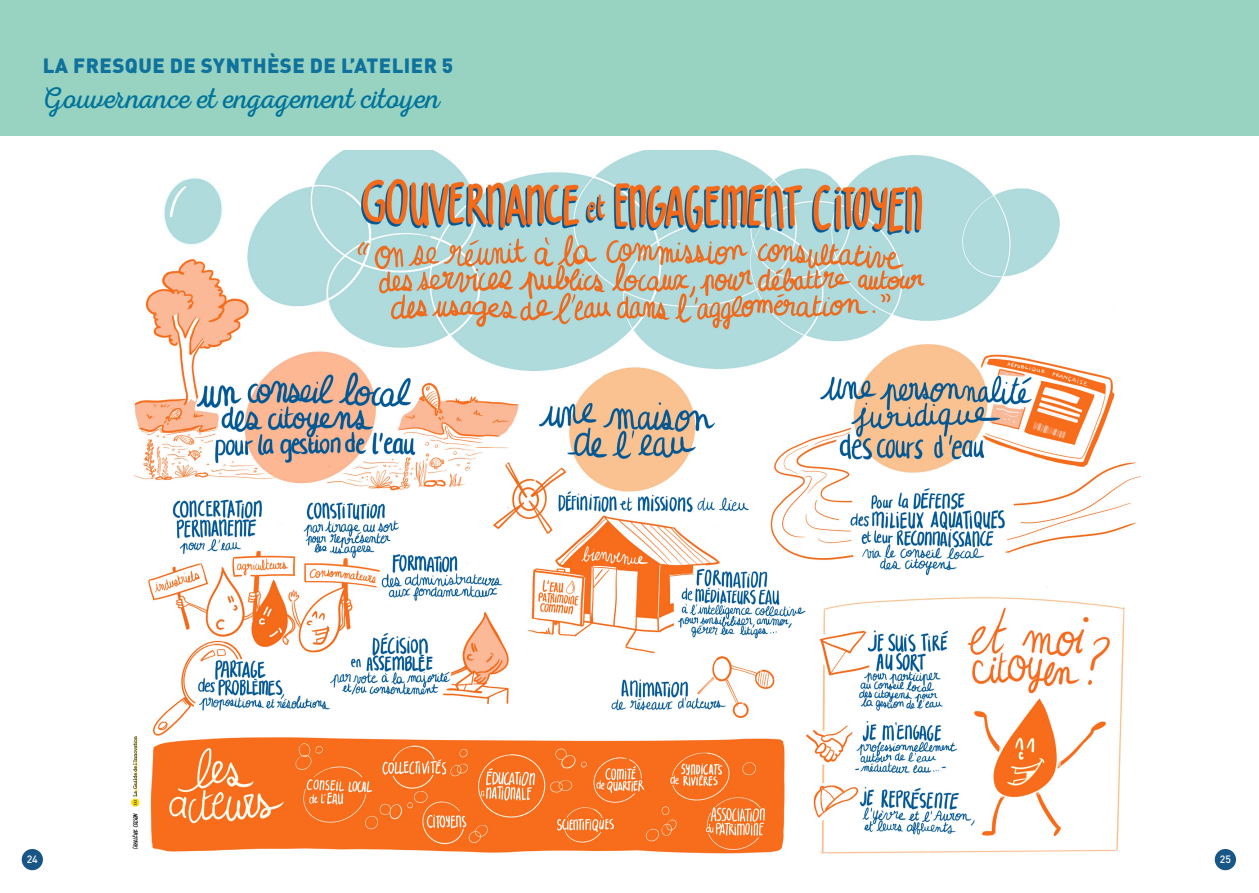
<style>
.page{position:relative;width:1259px;height:893px;background:#98d3c2}
.page>*{position:absolute;margin:0;border:0;box-sizing:border-box;transform-origin:0 0}
.t1{font:30px "Nexa Rust Script L 00";color:#00739a}
.t2{font:900 20.4px "DIN Pro";letter-spacing:.02em;color:#0f729c}
.t3{font:500 10.5px "DIN Pro";color:#fff}
</style>
<div class="page">
<div style="left:0;top:136px;width:1259px;height:757px;background:#fff"></div>
<img style="left:131px;top:150px;width:1010px;height:704px">
<div style="left:21px;top:848px;width:23px;height:23px;background:#185686;border-radius:50%"></div>
<div style="left:20px;top:847px;width:24px;height:25px;border:2px solid #fff;border-radius:50%"></div>
<div style="left:1214px;top:848px;width:22px;height:23px;background:#185686;border-radius:50%"></div>
<div style="left:1213px;top:847px;width:24px;height:25px;border:2px solid #fff;border-radius:50%"></div>
<p class="t2" style="left:43px;top:48px;width:412px">LA FRESQUE DE SYNTHÈSE DE L’ATELIER 5</p>
<p class="t1" style="left:43px;top:82px;width:399px">Gouvernance et engagement citoyen</p>
<p class="t3" style="left:27px;top:851px;width:13px">24</p>
<p class="t3" style="left:1219px;top:851px;width:13px">25</p>
</div>
